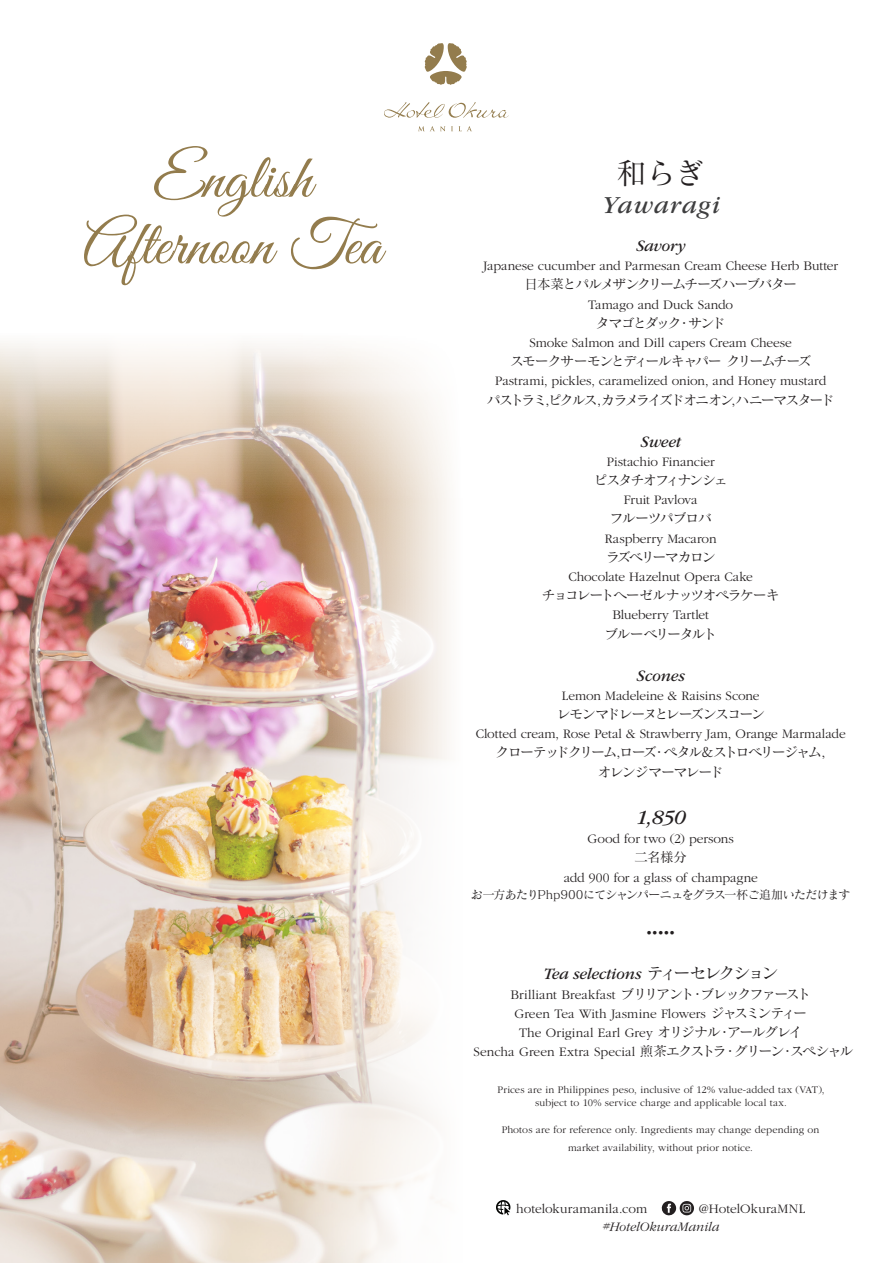
<style>
.page{position:relative;width:893px;height:1263px;background:#fff}
.page>*{position:absolute;margin:0;border:0;box-sizing:border-box;transform-origin:0 0}
.t1{font:63px "Great Vibes";letter-spacing:.005em;color:#937c4d}
.t2{font:30px "Matisse Pro N M";color:#231f20}
.t3{font:italic 25.5px "ITC Garamond Std";letter-spacing:.04em;color:#3e3e3f}
.t4{font:italic 21px "ITC Garamond Std";color:#231f20}
.t5{font:italic 16.5px "ITC Garamond Std";letter-spacing:-.005em;color:#231f20}
.t6{font:300 13.5px "ITC Garamond Std";color:#231f20}
.t7{font:13.5px "Matisse Pro N M";letter-spacing:-.1em;color:#231f20}
.t8{font:13.5px "Matisse Pro N M";letter-spacing:-.075em;color:#231f20}
.t9{font:italic 300 13.5px "ITC Garamond Std";color:#231f20}
.t10{font:13.5px "Matisse Pro N M";letter-spacing:-.125em;color:#231f20}
.t11{font:13.5px "Matisse Pro N M";letter-spacing:-.065em;color:#231f20}
.t12{font:12px "Matisse Pro N M";letter-spacing:-.055em;color:#231f20}
.t13{font:300 10.5px "ITC Garamond Std";letter-spacing:.01em;color:#231f20}
.s1{font-family:"Matisse Pro N M";font-style:normal}
.s2{font-family:"Matisse Pro N M";font-weight:400}
</style>
<div class="page">
<img style="left:0;top:343px;width:511px;height:920px">
<svg style="left:384px;top:102px;width:125px;height:16px"></svg>
<svg style="left:425px;top:43px;width:42px;height:42px"></svg>
<svg style="left:418px;top:126px;width:54px;height:5px"></svg>
<svg style="left:661px;top:1201px;width:33px;height:15px"></svg>
<svg style="left:496px;top:1200px;width:14px;height:15px"></svg>
<p class="t1" style="left:153px;top:143px;width:161px">English</p>
<p class="t1" style="left:83px;top:210px;width:300px">Afternoon Tea</p>
<p class="t2" style="left:616px;top:154px;width:90px">和らぎ</p>
<p class="t3" style="left:602px;top:191px;width:119px">Yawaragi</p>
<p class="t5" style="left:636px;top:237px;width:51px">Savory</p>
<p class="t6" style="left:483px;top:259px;width:356px">Japanese cucumber and Parmesan Cream Cheese Herb Butter</p>
<p class="t7" style="left:525px;top:276px;width:274px">日本菜とパルメザンクリームチーズハーブバター</p>
<p class="t6" style="left:588px;top:297px;width:146px">Tamago and Duck Sando</p>
<p class="t10" style="left:596px;top:314px;width:131px">タマゴとダック・サンド</p>
<p class="t6" style="left:530px;top:335px;width:264px">Smoke Salmon and Dill capers Cream Cheese</p>
<p class="t7" style="left:510px;top:353px;width:302px">スモークサーモンとディールキャパー クリームチーズ</p>
<p class="t6" style="left:495px;top:374px;width:333px">Pastrami, pickles, caramelized onion, and Honey mustard</p>
<p class="t7" style="left:487px;top:391px;width:349px">パストラミ,ピクルス,カラメライズドオニオン,ハニーマスタード</p>
<p class="t5" style="left:641px;top:432px;width:42px">Sweet</p>
<p class="t6" style="left:607px;top:454px;width:109px">Pistachio Financier</p>
<p class="t7" style="left:594px;top:471px;width:135px">ピスタチオフィナンシェ</p>
<p class="t6" style="left:624px;top:493px;width:75px">Fruit Pavlova</p>
<p class="t11" style="left:610px;top:510px;width:103px">フルーツパブロバ</p>
<p class="t6" style="left:605px;top:531px;width:113px">Raspberry Macaron</p>
<p class="t7" style="left:606px;top:548px;width:111px">ラズベリーマカロン</p>
<p class="t6" style="left:568px;top:569px;width:186px">Chocolate Hazelnut Opera Cake</p>
<p class="t8" style="left:542px;top:587px;width:239px">チョコレートヘーゼルナッツオペラケーキ</p>
<p class="t6" style="left:612px;top:608px;width:98px">Blueberry Tartlet</p>
<p class="t7" style="left:605px;top:625px;width:114px">ブルーベリータルト</p>
<p class="t5" style="left:637px;top:666px;width:50px">Scones</p>
<p class="t6" style="left:562px;top:688px;width:199px">Lemon Madeleine &amp; Raisins Scone</p>
<p class="t7" style="left:557px;top:705px;width:209px">レモンマドレーヌとレーズンスコーン</p>
<p class="t6" style="left:476px;top:727px;width:371px">Clotted cream, Rose Petal &amp; Strawberry Jam, Orange Marmalade</p>
<p class="t7" style="left:496px;top:744px;width:332px">クローテッドクリーム,ローズ・ペタル&amp;ストロベリージャム,</p>
<p class="t7" style="left:598px;top:763px;width:127px">オレンジマーマレード</p>
<p class="t4" style="left:636px;top:806px;width:51px">1,850</p>
<p class="t6" style="left:587px;top:832px;width:148px">Good for two (2) persons</p>
<p class="t7" style="left:634px;top:849px;width:54px">二名様分</p>
<p class="t6" style="left:564px;top:870px;width:196px">add 900 for a glass of champagne</p>
<p class="t12" style="left:471px;top:887px;width:381px">お一方あたりPhp900にてシャンパーニュをグラス一杯ご追加いただけます</p>
<p class="t7" style="left:646px;top:924px;width:31px">•••••</p>
<p class="t5" style="left:543px;top:965px;width:236px">Tea selections <span class="s1">ティーセレクション</span></p>
<p class="t6" style="left:511px;top:987px;width:302px">Brilliant Breakfast <span class="s2">ブリリアント・ブレックファースト</span></p>
<p class="t6" style="left:514px;top:1006px;width:294px">Green Tea With Jasmine Flowers <span class="s2">ジャスミンティー</span></p>
<p class="t6" style="left:519px;top:1025px;width:285px">The Original Earl Grey <span class="s2">オリジナル・アールグレイ</span></p>
<p class="t6" style="left:473px;top:1045px;width:381px">Sencha Green Extra Special <span class="s2">煎茶エクストラ・グリーン・スペシャル</span></p>
<p class="t13" style="left:497px;top:1084px;width:329px">Prices are in Philippines peso, inclusive of 12% value-added tax (VAT),</p>
<p class="t13" style="left:535px;top:1097px;width:253px">subject to 10% service charge and applicable local tax.</p>
<p class="t13" style="left:502px;top:1124px;width:319px">Photos are for reference only. Ingredients may change depending on</p>
<p class="t13" style="left:568px;top:1142px;width:186px">market availability, without prior notice.</p>
<p class="t6" style="left:516px;top:1201px;width:132px">hotelokuramanila.com</p>
<p class="t6" style="left:699px;top:1201px;width:108px">@HotelOkuraMNL</p>
<p class="t9" style="left:602px;top:1219px;width:119px">#HotelOkuraManila</p>
</div>
